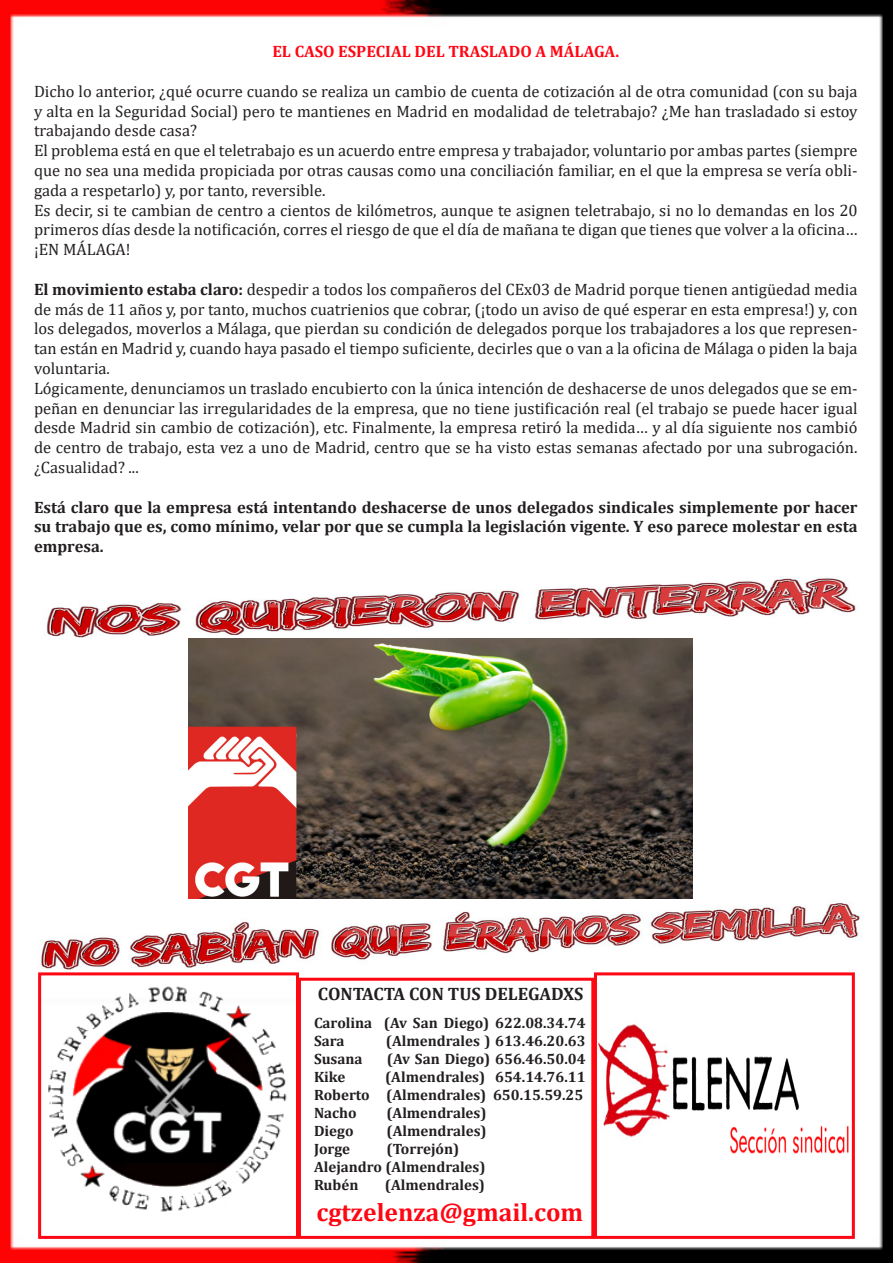
<style>
.page{position:relative;width:893px;height:1263px;background:#fff}
.page>*{position:absolute;margin:0;border:0;box-sizing:border-box;transform-origin:0 0}
.t1{font:700 25.5px "Cambria";color:#ff0613}
.t2{font:700 18px "Cambria";color:#231f20}
.t3{font:16.5px/19.8px "Cambria";color:#231f20;text-align:justify}
.t4{font:700 16.5px/19.8px "Cambria";color:#231f20;text-align:justify}
.t5{font:700 16.5px "Cambria";color:#ff0613}
.t6{font:700 15px "Cambria";color:#231f20}
.s1{font-weight:700}
</style>
<div class="page">
<img style="left:0;top:0;width:893px;height:1263px">
<img style="left:42px;top:983px;width:253px;height:231px">
<div style="left:38px;top:972px;width:261px;height:267px;border:3px solid #ff0613"></div>
<img style="left:598px;top:1021px;width:253px;height:147px">
<div style="left:594px;top:972px;width:261px;height:267px;border:3px solid #ff0613"></div>
<div style="left:298px;top:978px;width:296px;height:261px;border:3px solid #ff0613"></div>
<img style="left:189px;top:638px;width:504px;height:262px">
<img style="left:34px;top:575px;width:825px;height:63px">
<img style="left:38px;top:900px;width:825px;height:70px">
<p class="t5" style="left:272px;top:40px;width:348px">EL CASO ESPECIAL DEL TRASLADO A MÁLAGA.</p>
<p class="t3" style="left:34px;top:81px;width:825px">Dicho lo anterior, ¿qué ocurre cuando se realiza un cambio de cuenta de cotización al de otra comunidad (con su baja y alta en la Seguridad Social) pero te mantienes en Madrid en modalidad de teletrabajo? ¿Me han trasladado si estoy trabajando desde casa?</p>
<p class="t3" style="left:34px;top:141px;width:825px">El problema está en que el teletrabajo es un acuerdo entre empresa y trabajador, voluntario por ambas partes (siempre que no sea una medida propiciada por otras causas como una conciliación familiar, en el que la empresa se vería obli&shy;gada a respetarlo) y, por tanto, reversible.</p>
<p class="t3" style="left:34px;top:200px;width:825px">Es decir, si te cambian de centro a cientos de kilómetros, aunque te asignen teletrabajo, si no lo demandas en los 20 primeros días desde la notificación, corres el riesgo de que el día de mañana te digan que tienes que volver a la oficina… ¡EN MÁLAGA!</p>
<p class="t3" style="left:34px;top:279px;width:825px"><span class="s1">El movimiento estaba claro:</span> despedir a todos los compañeros del CEx03 de Madrid porque tienen antigüedad media de más de 11 años y, por tanto, muchos cuatrienios que cobrar, (¡todo un aviso de qué esperar en esta empresa!) y, con los delegados, moverlos a Málaga, que pierdan su condición de delegados porque los trabajadores a los que represen&shy;tan están en Madrid y, cuando haya pasado el tiempo suficiente, decirles que o van a la oficina de Málaga o piden la baja voluntaria.</p>
<p class="t3" style="left:34px;top:378px;width:825px">Lógicamente, denunciamos un traslado encubierto con la única intención de deshacerse de unos delegados que se em&shy;peñan en denunciar las irregularidades de la empresa, que no tiene justificación real (el trabajo se puede hacer igual desde Madrid sin cambio de cotización), etc. Finalmente, la empresa retiró la medida… y al día siguiente nos cambió de centro de trabajo, esta vez a uno de Madrid, centro que se ha visto estas semanas afectado por una subrogación. ¿Casualidad? ...</p>
<p class="t4" style="left:34px;top:496px;width:825px">Está claro que la empresa está intentando deshacerse de unos delegados sindicales simplemente por hacer su trabajo que es, como mínimo, velar por que se cumpla la legislación vigente. Y eso parece molestar en esta empresa.</p>
<p class="t2" style="left:318px;top:981px;width:267px">CONTACTA CON TUS DELEGADXS</p>
<p class="t6" style="left:314px;top:1012px;width:273px">Carolina (Av San Diego) 622.08.34.74</p>
<p class="t6" style="left:314px;top:1030px;width:32px">Sara</p>
<p class="t6" style="left:386px;top:1030px;width:201px">(Almendrales ) 613.46.20.63</p>
<p class="t6" style="left:314px;top:1048px;width:50px">Susana</p>
<p class="t6" style="left:387px;top:1048px;width:200px">(Av San Diego) 656.46.50.04</p>
<p class="t6" style="left:314px;top:1066px;width:33px">Kike</p>
<p class="t6" style="left:385px;top:1066px;width:202px">(Almendrales) 654.14.76.11</p>
<p class="t6" style="left:314px;top:1084px;width:271px">Roberto (Almendrales) 650.15.59.25</p>
<p class="t6" style="left:314px;top:1102px;width:44px">Nacho</p>
<p class="t6" style="left:386px;top:1102px;width:102px">(Almendrales)</p>
<p class="t6" style="left:314px;top:1120px;width:41px">Diego</p>
<p class="t6" style="left:387px;top:1120px;width:102px">(Almendrales)</p>
<p class="t6" style="left:314px;top:1138px;width:38px">Jorge</p>
<p class="t6" style="left:387px;top:1138px;width:74px">(Torrejón)</p>
<p class="t6" style="left:314px;top:1156px;width:173px">Alejandro (Almendrales)</p>
<p class="t6" style="left:314px;top:1174px;width:46px">Rubén</p>
<p class="t6" style="left:385px;top:1174px;width:102px">(Almendrales)</p>
<p class="t1" style="left:316px;top:1194px;width:268px">cgtzelenza@gmail.com</p>
</div>
